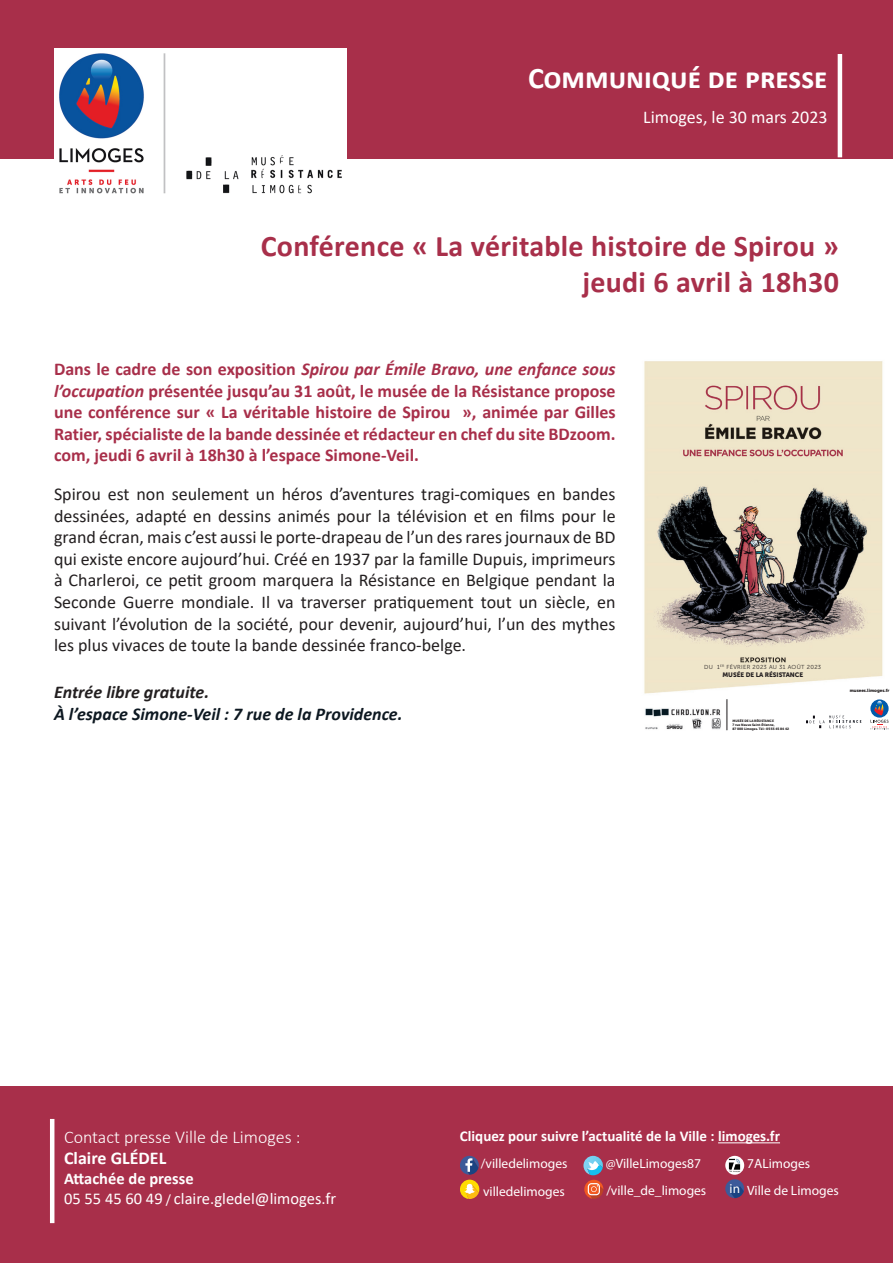
<style>
.page{position:relative;width:893px;height:1263px;background:#fff}
.page>*{position:absolute;margin:0;border:0;box-sizing:border-box;transform-origin:0 0}
.t1{font:700 30px/36px "Calibri";letter-spacing:.01em;color:#a82f4a;text-align:right}
.t2{font:700 30px "Calibri";color:#fff}
.t3{font:18px/21.6px "Calibri";color:#231f20;text-align:justify}
.t4{font:700 18px/21.6px "Calibri";color:#a82f4a;text-align:justify}
.t5{font:italic 700 18px "Calibri";color:#0d1821}
.t6{font:300 18px "Calibri";color:#fff}
.t7{font:italic 700 18px "Calibri";color:#231f20}
.t8{font:18px "Calibri";color:#fff}
.t9{font:700 18px "Calibri";color:#fff}
.t10{font:16.5px/19.8px "Calibri";color:#fff}
.t11{font:700 15px "Calibri";color:#fff}
.t12{font:13.5px/27.2px "Myriad Pro";color:#fff}
.t13{font:13.2px "Myriad Pro";color:#fff}
.t14{font:6.45px "Museo Sans 900";color:#231f20}
.t15{font:5.85px "Museo Sans 300";letter-spacing:.055em;color:#231f20}
.t16{font:4.5px "Museo Sans 900";color:#231f20}
.t17{font:3.3px/3.9px "Museo Sans 900";color:#231f20}
.s1{font-style:italic}
.s2{font-weight:700}
.s3{font-size:13.5px}
</style>
<div class="page">
<div style="left:0;top:0;width:893px;height:158px;background:#a82f4a"></div>
<div style="left:0;top:1086px;width:893px;height:177px;background:#a82f4a"></div>
<hr style="left:718px;top:1142px;width:62px;height:1px;background:#fff">
<svg style="left:460px;top:1156px;width:19px;height:43px"></svg>
<svg style="left:583px;top:1156px;width:20px;height:43px"></svg>
<svg style="left:725px;top:1156px;width:19px;height:19px"></svg>
<img style="left:728px;top:1158px;width:13px;height:14px">
<svg style="left:725px;top:1179px;width:19px;height:19px"></svg>
<hr style="left:50px;top:1119px;width:4px;height:104px;background:#fff">
<hr style="left:838px;top:54px;width:4px;height:103px;background:#fff">
<img style="left:54px;top:49px;width:292px;height:145px">
<img style="left:644px;top:361px;width:245px;height:370px">
<hr style="left:726px;top:699px;width:1px;height:31px;background:#231f20">
<svg style="left:806px;top:715px;width:55px;height:13px"></svg>
<svg style="left:870px;top:699px;width:19px;height:19px"></svg>
<svg style="left:870px;top:701px;width:19px;height:28px"></svg>
<h1 class="t2" style="left:528px;top:57px;width:301px">Communiqué de presse</h1>
<p class="t8" style="left:643px;top:104px;width:186px">Limoges, le 30 mars 2023</p>
<h1 class="t1" style="left:261px;top:228px;width:580px">Conférence « La véritable histoire de Spirou » jeudi 6 avril à 18h30</h1>
<p class="t4" style="left:54px;top:358px;width:563px">Dans le cadre de son exposition <span class="s1">Spirou par Émile Bravo, une enfance sous l’occupation</span> présentée jusqu’au 31 août, le musée de la Résistance propose une conférence sur « La véritable histoire de Spirou », animée par Gilles Ratier, spécialiste de la bande dessinée et rédacteur en chef du site BDzoom. com, jeudi 6 avril à 18h30 à l’espace Simone-Veil.</p>
<p class="t3" style="left:54px;top:483px;width:563px">Spirou est non seulement un héros d’aventures tragi-comiques en bandes dessinées, adapté en dessins animés pour la télévision et en films pour le grand écran, mais c’est aussi le porte-drapeau de l’un des rares journaux de BD qui existe encore aujourd’hui. Créé en 1937 par la famille Dupuis, imprimeurs à Charleroi, ce petit groom marquera la Résistance en Belgique pendant la Seconde Guerre mondiale. Il va traverser pratiquement tout un siècle, en suivant l’évolution de la société, pour devenir, aujourd’hui, l’un des mythes les plus vivaces de toute la bande dessinée franco-belge.</p>
<p class="t7" style="left:54px;top:680px;width:157px">Entrée libre gratuite.</p>
<p class="t5" style="left:54px;top:701px;width:350px">À l’espace Simone-Veil : 7 rue de la Providence.</p>
<p class="t15" style="left:704px;top:664px;width:118px">DU 1<sup>ER</sup> FÉVRIER 2023 AU 31 AOÛT 2023</p>
<p class="t14" style="left:722px;top:671px;width:82px">MUSÉE DE LA RÉSISTANCE</p>
<p class="t17" style="left:732px;top:719px;width:58px">MUSÉE DE LA RÉSISTANCE<br>7 rue Neuve Saint-Étienne,<br>87 000 Limoges. Tél : 05 55 45 84 42</p>
<p class="t16" style="left:850px;top:687px;width:41px">musees.limoges.fr</p>
<p class="t6" style="left:64px;top:1125px;width:238px">Contact presse Ville de Limoges :</p>
<p class="t9" style="left:64px;top:1145px;width:104px">Claire GLÉDEL</p>
<p class="t10" style="left:64px;top:1168px;width:273px"><span class="s2">Attachée de presse<br></span>05 55 45 60 49 <span class="s3">/</span> claire.gledel@limoges.fr</p>
<p class="t11" style="left:460px;top:1125px;width:322px">Cliquez pour suivre l’actualité de la Ville : limoges.fr</p>
<p class="t12" style="left:606px;top:1150px;width:102px">@VilleLimoges87 /ville_de_limoges</p>
<p class="t12" style="left:481px;top:1149px;width:88px;line-height:27.6px">/villedelimoges villedelimoges</p>
<p class="t12" style="left:747px;top:1150px;width:65px">7ALimoges</p>
<p class="t13" style="left:730px;top:1180px;width:12px">in</p>
<p class="t12" style="left:747px;top:1177px;width:93px">Ville de Limoges</p>
</div>
